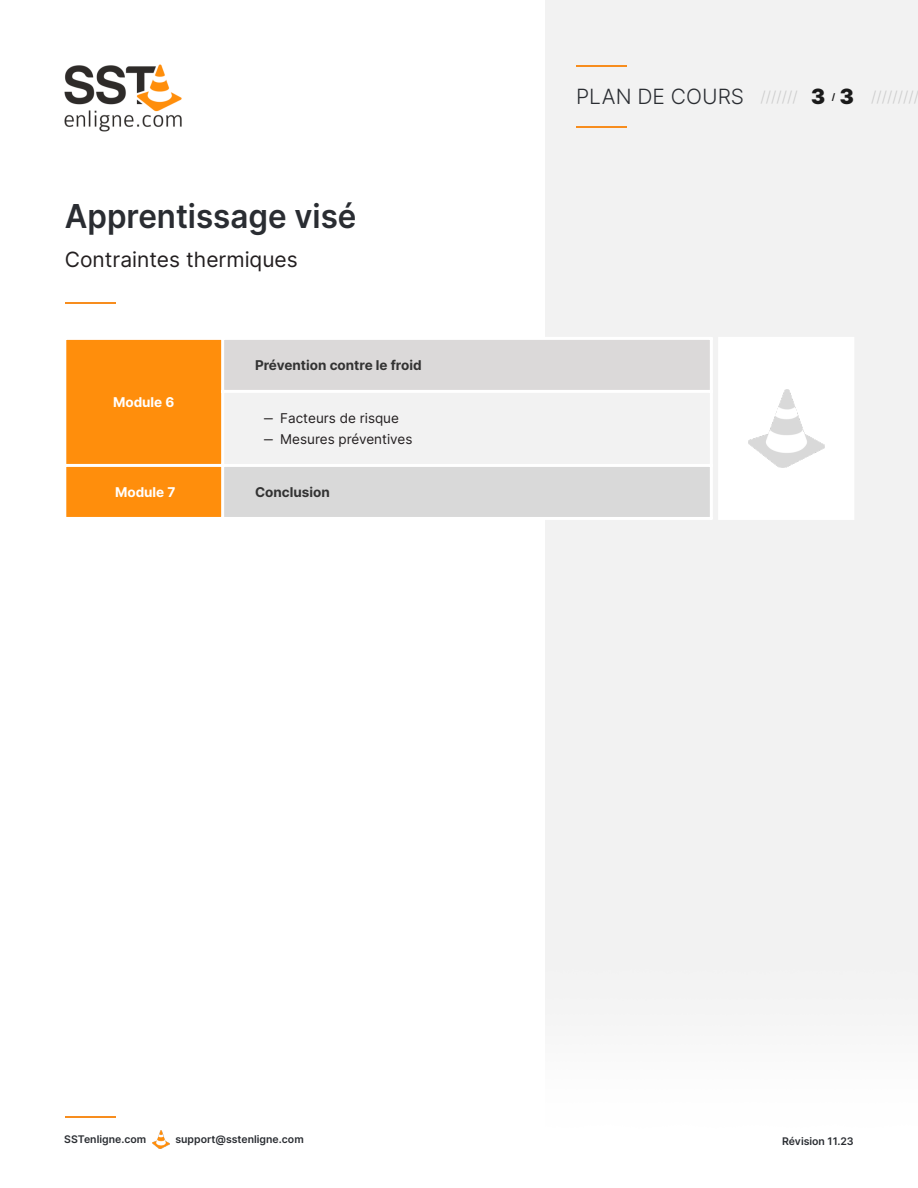
<style>
.page{position:relative;width:918px;height:1188px;background:#fff}
.page>*{position:absolute;margin:0;border:0;box-sizing:border-box;transform-origin:0 0}
.t1{font:600 33px "Inter";color:#2a2d32;scale:.95 1}
.t2{font:21px "Inter";color:#231f20}
.t3{font:300 21px "Inter";color:#2a2d32}
.t4{font:300 15px "Inter";color:#ccc}
.t5{font:13.5px/21px "Inter";color:#231f20}
.t6{font:700 13.5px "Inter";color:#333}
.t7{font:700 13.5px "Inter";color:#fff}
.t8{font:600 10.5px "Inter";color:#2a2d32}
.t9{font:700 9px "Inter";color:#1a1a1a}
.s1{font-weight:900;font-size:21px;color:#1a1a1a}
</style>
<div class="page">
<div style="left:545px;top:0;width:373px;height:1016px;background:#f2f2f2"></div>
<img style="left:64px;top:64px;width:118px;height:68px">
<hr style="left:65px;top:1116px;width:50px;height:1px;background:#f78d1e">
<img style="left:152px;top:1131px;width:18px;height:17px">
<hr style="left:576px;top:65px;width:50px;height:1px;background:#f78d1e">
<hr style="left:576px;top:126px;width:50px;height:1px;background:#f78d1e">
<div style="left:718px;top:337px;width:136px;height:183px;background:#fff"></div>
<hr style="left:65px;top:302px;width:50px;height:2px;background:#f78d1e">
<div style="left:65px;top:338px;width:158px;height:180px;background:#ff8e0c"></div>
<div style="left:223px;top:338px;width:488px;height:53px;background:#dbd9d9"></div>
<div style="left:223px;top:391px;width:488px;height:74px;background:#f2f2f2"></div>
<div style="left:223px;top:465px;width:488px;height:53px;background:#d9d9d9"></div>
<hr style="left:63px;top:338px;width:3px;height:180px;background:#fff">
<hr style="left:221px;top:338px;width:3px;height:180px;background:#fff">
<hr style="left:710px;top:338px;width:3px;height:180px;background:#fff">
<hr style="left:65px;top:337px;width:646px;height:3px;background:#fff">
<hr style="left:223px;top:390px;width:488px;height:3px;background:#fff">
<hr style="left:65px;top:464px;width:646px;height:3px;background:#fff">
<hr style="left:65px;top:517px;width:646px;height:3px;background:#fff">
<img style="left:748px;top:390px;width:76px;height:77px">
<h1 class="t1" style="left:65px;top:196px;width:309px">Apprentissage visé</h1>
<h2 class="t2" style="left:65px;top:247px;width:235px">Contraintes thermiques</h2>
<p class="t7" style="left:113px;top:394px;width:63px">Module 6</p>
<p class="t6" style="left:255px;top:357px;width:168px">Prévention contre le froid</p>
<p class="t5" style="left:264px;top:407px;width:150px">‒ Facteurs de risque<br>‒ Mesures préventives</p>
<p class="t7" style="left:115px;top:484px;width:62px">Module 7</p>
<p class="t6" style="left:255px;top:484px;width:76px">Conclusion</p>
<h2 class="t3" style="left:576px;top:84px;width:170px">PLAN DE COURS</h2>
<h3 class="t4" style="left:761px;top:88px;width:66px">/////// <span class="s1">3</span></h3>
<p class="t9" style="left:832px;top:91px;width:5px">/</p>
<h3 class="t4" style="left:840px;top:88px;width:81px"><span class="s1">3</span> /////////</h3>
<p class="t8" style="left:64px;top:1132px;width:83px">SSTenligne.com</p>
<p class="t8" style="left:175px;top:1132px;width:130px">support@sstenligne.com</p>
<p class="t8" style="left:782px;top:1135px;width:73px">Révision 11.23</p>
</div>
